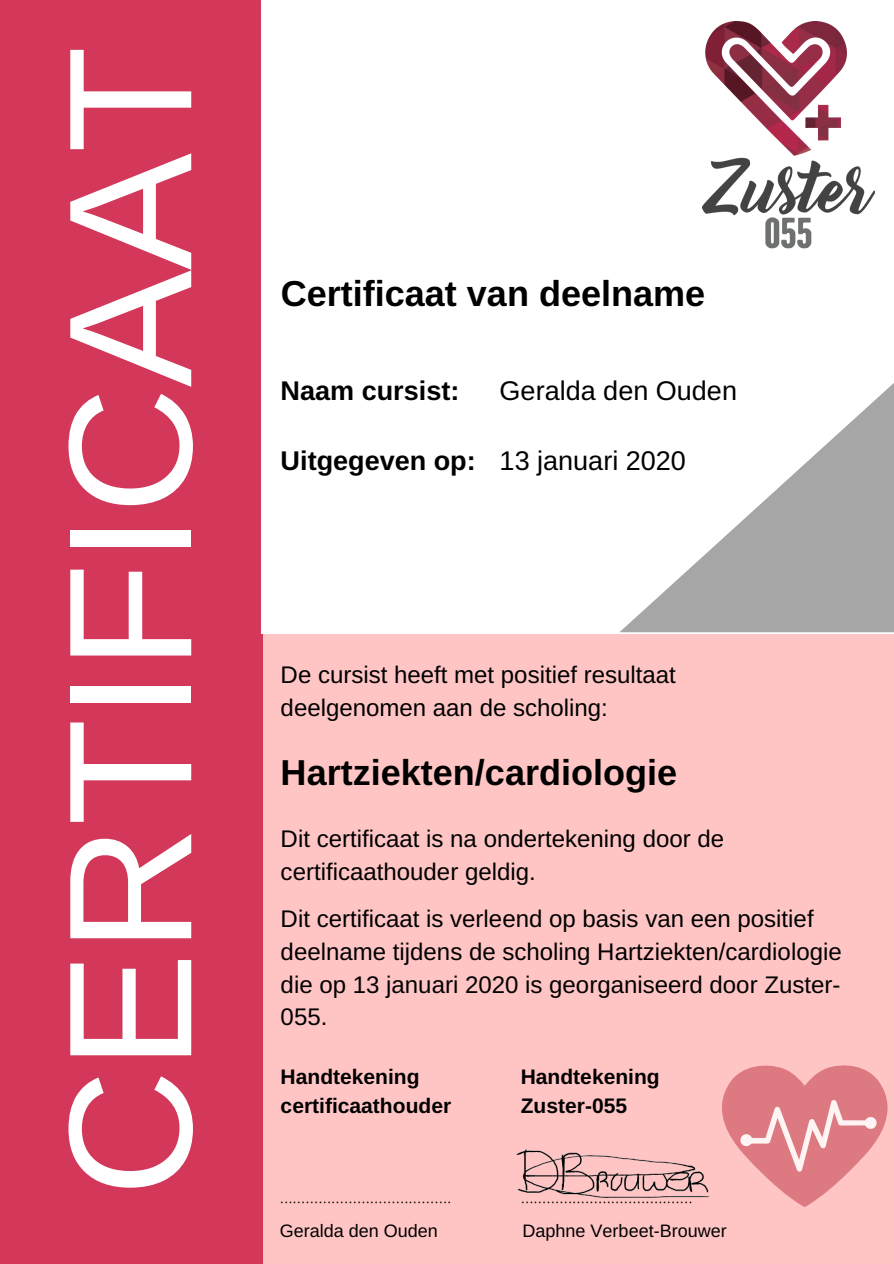
<style>
.page{position:relative;width:894px;height:1264px;background:#fff}
.page>*{position:absolute;margin:0;border:0;box-sizing:border-box;transform-origin:0 0}
.t1{font:175.65px "Arimo";color:#fff}
.t2{font:700 36px "Arimo";color:#000}
.t3{font:27px "Arimo";color:#000}
.t4{font:700 27px "Arimo";color:#000}
.t5{font:24px/32.7px "Arimo";color:#000}
.t6{font:700 21px/29.2px "Arimo";color:#000}
.t7{font:18px "Arimo";color:#000}
.t8{font:300 18px "Open Sans";color:#000}
</style>
<div class="page">
<div style="left:0;top:0;width:893px;height:1263px;background:#ffc5c5"></div>
<div style="left:0;top:0;width:262px;height:1263px;background:#d33759"></div>
<div style="left:261px;top:0;width:632px;height:633px;background:#fff"></div>
<svg style="left:620px;top:384px;width:273px;height:248px;fill:#a6a6a6"></svg>
<img style="left:702px;top:21px;width:172px;height:228px">
<img style="left:516px;top:1149px;width:194px;height:88px">
<svg style="left:722px;top:1065px;width:165px;height:142px"></svg>
<h1 class="t1" style="left:32px;top:1196px;width:1152px;rotate:-90deg">CERTIFICAAT</h1>
<h2 class="t2" style="left:280px;top:274px;width:426px">Certificaat van deelname</h2>
<p class="t4" style="left:280px;top:375px;width:180px">Naam cursist:</p>
<p class="t4" style="left:280px;top:446px;width:196px">Uitgegeven op:</p>
<p class="t3" style="left:499px;top:375px;width:239px">Geralda den Ouden</p>
<p class="t3" style="left:499px;top:446px;width:188px">13 januari 2020</p>
<p class="t5" style="left:280px;top:658px;width:396px">De cursist heeft met positief resultaat deelgenomen aan de scholing:</p>
<h2 class="t2" style="left:280px;top:752px;width:398px">Hartziekten/cardiologie</h2>
<p class="t5" style="left:280px;top:822px;width:445px">Dit certificaat is na ondertekening door de certificaathouder geldig.</p>
<p class="t5" style="left:280px;top:902px;width:562px">Dit certificaat is verleend op basis van een positief deelname tijdens de scholing Hartziekten/cardiologie die op 13 januari 2020 is georganiseerd door Zuster-055.</p>
<p class="t6" style="left:280px;top:1061px;width:172px">Handtekening certificaathouder</p>
<p class="t6" style="left:520px;top:1061px;width:140px">Handtekening<br>Zuster-055</p>
<p class="t8" style="left:279px;top:1183px;width:173px">………………………………….</p>
<p class="t8" style="left:520px;top:1183px;width:173px">………………………………….</p>
<p class="t7" style="left:279px;top:1220px;width:160px">Geralda den Ouden</p>
<p class="t7" style="left:522px;top:1220px;width:206px">Daphne Verbeet-Brouwer</p>
</div>
